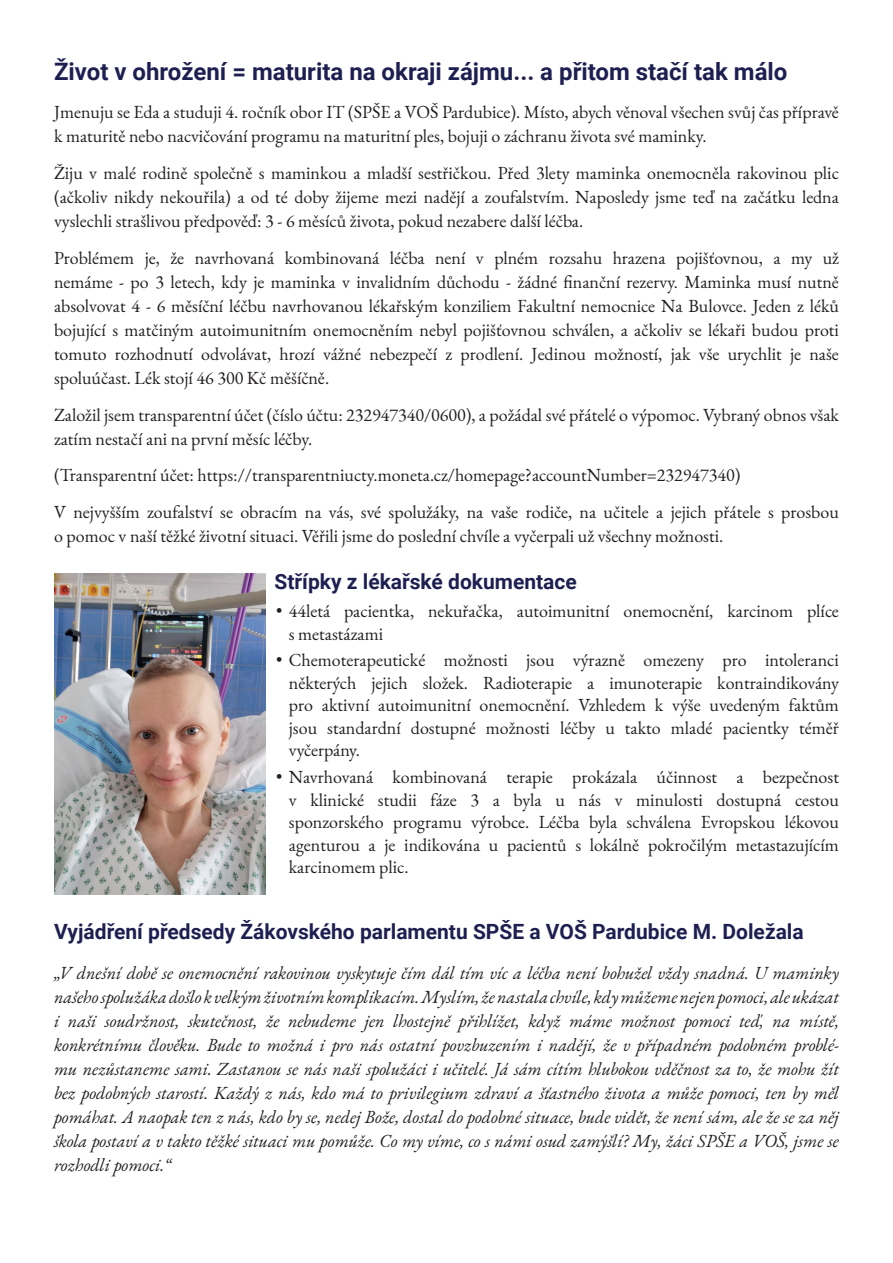
<style>
.page{position:relative;width:893px;height:1263px;background:#fff}
.page>*{position:absolute;margin:0;border:0;box-sizing:border-box;transform-origin:0 0}
.t1{font:700 24px "Roboto";color:#1e1f51}
.t2{font:700 21px "Roboto";color:#1e1f51}
.t3{font:18px/24px "EB Garamond";color:#231f20}
.t4{font:italic 18px/24px "EB Garamond";color:#231f20;text-align:justify}
</style>
<div class="page">
<img style="left:54px;top:573px;width:212px;height:322px">
<h1 class="t1" style="left:54px;top:54px;width:735px">Život v ohrožení = maturita na okraji zájmu... a přitom stačí tak málo</h1>
<p class="t3" style="left:54px;top:100px;width:786px">Jmenuju se Eda a studuji 4. ročník obor IT (SPŠE a VOŠ Pardubice). Místo, abych věnoval všechen svůj čas přípravě k maturitě nebo nacvičování programu na maturitní ples, bojuji o záchranu života své maminky.</p>
<p class="t3" style="left:54px;top:161px;width:786px;text-align:justify">Žiju v malé rodině společně s maminkou a mladší sestřičkou. Před 3lety maminka onemocněla rakovinou plic (ačkoliv nikdy nekouřila) a od té doby žijeme mezi nadějí a zoufalstvím. Naposledy jsme teď na začátku ledna vyslechli strašlivou předpověď: 3 - 6 měsíců života, pokud nezabere další léčba.</p>
<p class="t3" style="left:54px;top:246px;width:786px;text-align:justify">Problémem je, že navrhovaná kombinovaná léčba není v plném rozsahu hrazena pojišťovnou, a my už nemáme - po 3 letech, kdy je maminka v invalidním důchodu - žádné finanční rezervy. Maminka musí nutně absolvovat 4 - 6 měsíční léčbu navrhovanou lékařským konziliem Fakultní nemocnice Na Bulovce. Jeden z léků bojující s matčiným autoimunitním onemocněním nebyl pojišťovnou schválen, a ačkoliv se lékaři budou proti tomuto rozhodnutí odvolávat, hrozí vážné nebezpečí z prodlení. Jedinou možností, jak vše urychlit je naše spoluúčast. Lék stojí 46 300 Kč měšíčně.</p>
<p class="t3" style="left:54px;top:403px;width:786px">Založil jsem transparentní účet (číslo účtu: 232947340/0600), a požádal své přátelé o výpomoc. Vybraný obnos však zatím nestačí ani na první měsíc léčby.</p>
<p class="t3" style="left:54px;top:457px;width:786px;line-height:36.8px">(Transparentní účet: https://transparentniucty.moneta.cz/homepage?accountNumber=232947340)<br>V nejvyšším zoufalství se obracím na vás, své spolužáky, na vaše rodiče, na učitele a jejich přátele s prosbou</p>
<p class="t3" style="left:54px;top:524px;width:671px">o pomoc v naší těžké životní situaci. Věřili jsme do poslední chvíle a vyčerpali už všechny možnosti.</p>
<p class="t2" style="left:275px;top:567px;width:304px">Střípky z lékařské dokumentace</p>
<p class="t3" style="left:289px;top:600px;width:552px;line-height:22.5px;text-indent:-13px">• 44letá pacientka, nekuřačka, autoimunitní onemocnění, karcinom plíce s metastázami</p>
<p class="t3" style="left:289px;top:649px;width:552px;line-height:22.5px;text-align:justify;text-indent:-13px">• Chemoterapeutické možnosti jsou výrazně omezeny pro intoleranci některých jejich složek. Radioterapie a imunoterapie kontraindikovány pro aktivní autoimunitní onemocnění. Vzhledem k výše uvedeným faktům jsou standardní dostupné možnosti léčby u takto mladé pacientky téměř vyčerpány.</p>
<p class="t3" style="left:289px;top:766px;width:552px;line-height:22.5px;text-align:justify;text-indent:-13px">• Navrhovaná kombinovaná terapie prokázala účinnost a bezpečnost v klinické studii fáze 3 a byla u nás v minulosti dostupná cestou sponzorského programu výrobce. Léčba byla schválena Evropskou lékovou agenturou a je indikována u pacientů s lokálně pokročilým metastazujícím karcinomem plic.</p>
<p class="t2" style="left:54px;top:916px;width:751px">Vyjádření předsedy Žákovského parlamentu SPŠE a VOŠ Pardubice M. Doležala</p>
<p class="t4" style="left:54px;top:961px;width:786px">„V dnešní době se onemocnění rakovinou vyskytuje čím dál tím víc a léčba není bohužel vždy snadná. U maminky našeho spolužáka došlo k velkým životním komplikacím. Myslím, že nastala chvíle, kdy můžeme nejen pomoci, ale ukázat i naši soudržnost, skutečnost, že nebudeme jen lhostejně přihlížet, když máme možnost pomoci teď, na místě, konkrétnímu člověku. Bude to možná i pro nás ostatní povzbuzením i nadějí, že v případném podobném problé&shy;mu nezůstaneme sami. Zastanou se nás naši spolužáci i učitelé. Já sám cítím hlubokou vděčnost za to, že mohu žít bez podobných starostí. Každý z nás, kdo má to privilegium zdraví a šťastného života a může pomoci, ten by měl pomáhat. A naopak ten z nás, kdo by se, nedej Bože, dostal do podobné situace, bude vidět, že není sám, ale že se za něj škola postaví a v takto těžké situaci mu pomůže. Co my víme, co s námi osud zamýšlí? My, žáci SPŠE a VOŠ, jsme se rozhodli pomoci.“</p>
</div>
